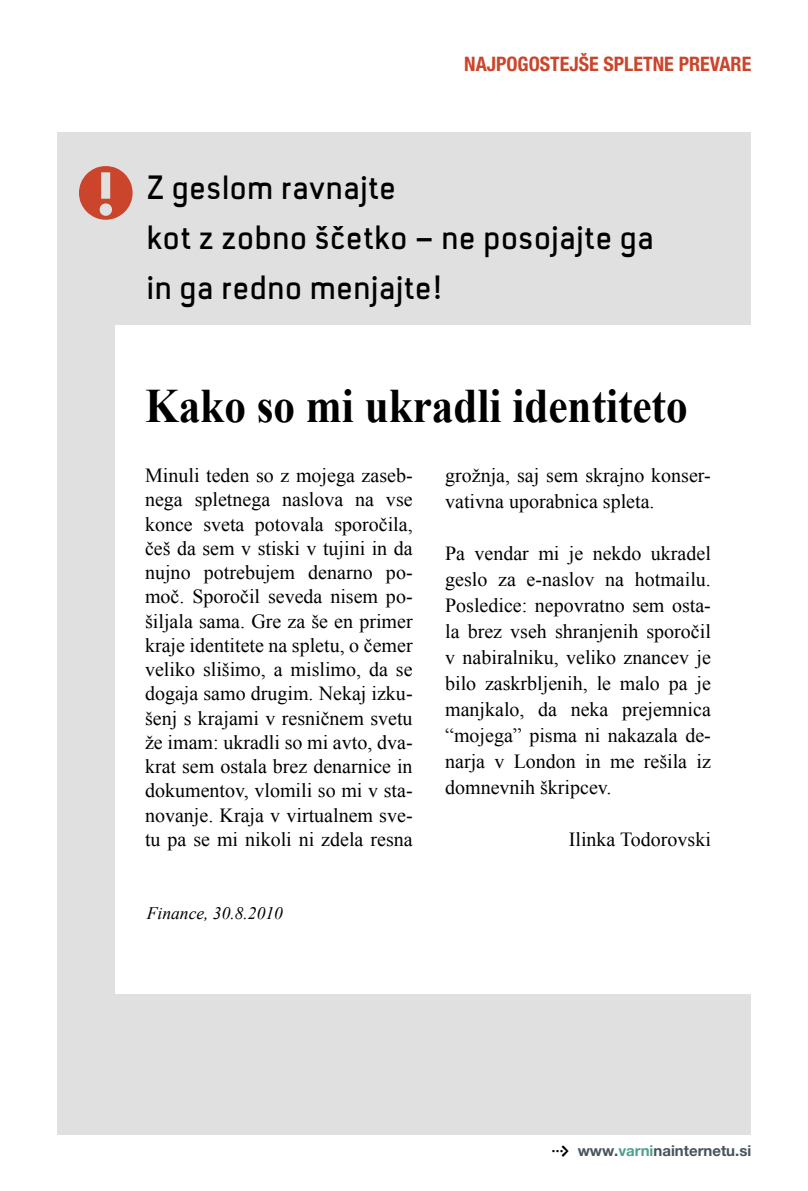
<style>
.page{position:relative;width:808px;height:1191px;background:#fff}
.page>*{position:absolute;margin:0;border:0;box-sizing:border-box;transform-origin:0 0}
.t1{font:700 48px "Times New Roman";color:#000;scale:.9 1}
.t2{font:600 35px/50px "Neustadt";letter-spacing:.02em;color:#000;scale:.95 1}
.t3{font:20px/24.2px "Times New Roman";color:#000;text-align:justify}
.t4{font:700 condensed 20px "Helvetica Neue LT Pro";color:#ca452b}
.t5{font:italic 17.5px "Times New Roman";color:#000}
.t6{font:700 15px "Helvetica Neue LT Pro";color:#46535b}
.s1{font-family:"Eclectic Web STF";font-weight:400;color:#000}
.s2{color:#4fa08f}
</style>
<div class="page">
<div style="left:57px;top:132px;width:694px;height:1002px;background:#e1e0e1"></div>
<div style="left:115px;top:326px;width:636px;height:668px;background:#fff"></div>
<svg style="left:79px;top:166px;width:54px;height:54px"></svg>
<p class="t4" style="left:464px;top:52px;width:289px">NAJPOGOSTEJŠE SPLETNE PREVARE</p>
<h2 class="t2" style="left:147px;top:163px;width:535px">Z geslom ravnajte<br>kot z zobno ščetko – ne posojajte ga in ga redno menjajte!</h2>
<h1 class="t1" style="left:145px;top:372px;width:604px">Kako so mi ukradli identiteto</h1>
<p class="t3" style="left:145px;top:463px;width:269px">Minuli teden so z mojega zaseb&shy;nega spletnega naslova na vse konce sveta potovala sporočila, češ da sem v stiski v tujini in da nujno potrebujem denarno po&shy;moč. Sporočil seveda nisem po&shy;šiljala sama. Gre za še en primer kraje identitete na spletu, o čemer veliko slišimo, a mislimo, da se dogaja samo drugim. Nekaj izku&shy;šenj s krajami v resničnem svetu že imam: ukradli so mi avto, dva&shy;krat sem ostala brez denarnice in dokumentov, vlomili so mi v sta&shy;novanje. Kraja v virtualnem sve&shy;tu pa se mi nikoli ni zdela resna</p>
<p class="t3" style="left:445px;top:462px;width:267px;line-height:26px">grožnja, saj sem skrajno konser&shy;vativna uporabnica spleta.</p>
<p class="t3" style="left:445px;top:540px;width:267px;line-height:26px">Pa vendar mi je nekdo ukradel geslo za e-naslov na hotmailu.<br>Posledice: nepovratno sem osta&shy;la brez vseh shranjenih sporočil v nabiralniku, veliko znancev je bilo zaskrbljenih, le malo pa je manjkalo, da neka prejemnica “mojega” pisma ni nakazala de&shy;narja v London in me rešila iz domnevnih škripcev.</p>
<p class="t3" style="left:569px;top:826px;width:144px">Ilinka Todorovski</p>
<p class="t5" style="left:147px;top:901px;width:138px">Finance, 30.8.2010</p>
<p class="t6" style="left:552px;top:1141px;width:201px"><span class="s1">0</span> www.<span class="s2">varni</span>nainternetu.si</p>
</div>
